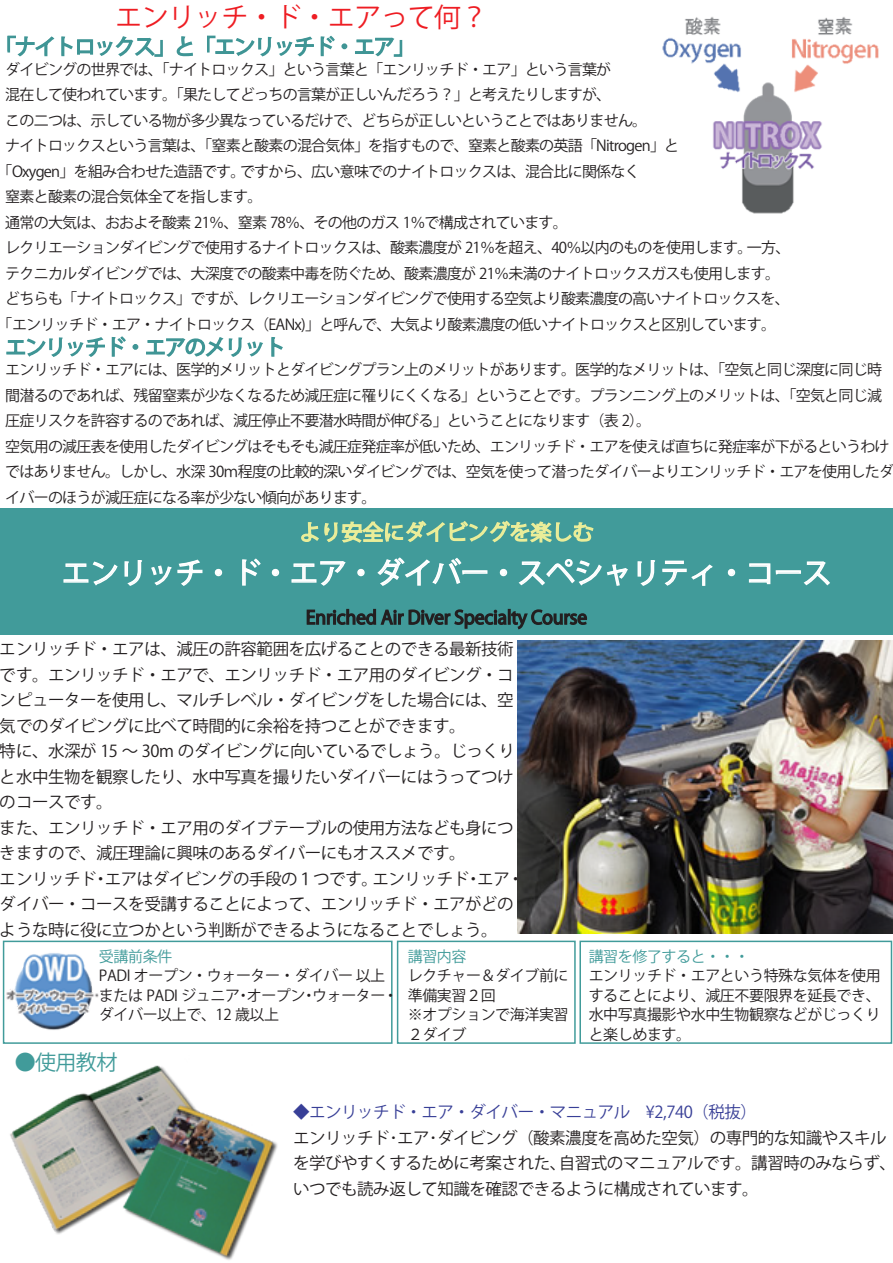
<style>
.page{position:relative;width:893px;height:1263px;background:#fff}
.page>*{position:absolute;margin:0;border:0;box-sizing:border-box;transform-origin:0 0}
.t1{font:28.5px "Koz Go Pro";color:#fff}
.t2{font:27px "Koz Go Pro";letter-spacing:-.015em;color:#ee1d23}
.t3{font:21px "Koz Go Pro";color:#419b9a}
.t4{font:16.5px/25.5px "Koz Go Pro";letter-spacing:-.03em;color:#231f20}
.t5{font:16.5px "Koz Go Pro";letter-spacing:-.03em;color:#383f97}
.t6{font:15px/25.5px "Koz Go Pro";letter-spacing:-.05em;color:#231f20;text-align:justify}
.t7{font:15px/19.5px "Koz Go Pro";letter-spacing:-.03em;color:#231f20}
.t8{font:15px "Koz Go Pro";letter-spacing:-.03em;color:#419b9a}
</style>
<div class="page">
<div style="left:0;top:509px;width:893px;height:126px;background:#419b9a"></div>
<svg style="left:301px;top:520px;width:293px;height:23px"></svg>
<svg style="left:63px;top:560px;width:79px;height:26px"></svg>
<svg style="left:151px;top:559px;width:52px;height:27px"></svg>
<div style="left:215px;top:569px;width:7px;height:7px;border:2px solid #fff;border-radius:50%"></div>
<svg style="left:242px;top:558px;width:19px;height:28px"></svg>
<div style="left:272px;top:569px;width:7px;height:7px;border:2px solid #fff;border-radius:50%"></div>
<svg style="left:291px;top:561px;width:55px;height:25px"></svg>
<div style="left:357px;top:569px;width:8px;height:7px;border:2px solid #fff;border-radius:50%"></div>
<svg style="left:377px;top:557px;width:111px;height:29px"></svg>
<div style="left:500px;top:569px;width:7px;height:7px;border:2px solid #fff;border-radius:50%"></div>
<svg style="left:518px;top:559px;width:110px;height:27px"></svg>
<svg style="left:637px;top:560px;width:19px;height:26px"></svg>
<svg style="left:662px;top:560px;width:51px;height:26px"></svg>
<div style="left:728px;top:569px;width:7px;height:7px;border:2px solid #fff;border-radius:50%"></div>
<svg style="left:748px;top:561px;width:82px;height:25px"></svg>
<svg style="left:306px;top:608px;width:282px;height:62px"></svg>
<svg style="left:7px;top:35px;width:48px;height:22px"></svg>
<svg style="left:61px;top:36px;width:102px;height:21px"></svg>
<svg style="left:176px;top:36px;width:17px;height:21px"></svg>
<svg style="left:207px;top:35px;width:140px;height:22px"></svg>
<svg style="left:355px;top:37px;width:48px;height:20px"></svg>
<img style="left:518px;top:641px;width:375px;height:292px">
<img style="left:662px;top:17px;width:217px;height:197px">
<img style="left:10px;top:1065px;width:268px;height:195px">
<div style="left:3px;top:941px;width:390px;height:103px;border:2px solid #419b9a"></div>
<img style="left:2px;top:948px;width:97px;height:85px">
<div style="left:397px;top:941px;width:179px;height:103px;border:2px solid #419b9a"></div>
<div style="left:579px;top:941px;width:313px;height:103px;border:2px solid #419b9a"></div>
<svg style="left:6px;top:336px;width:120px;height:21px"></svg>
<svg style="left:133px;top:344px;width:5px;height:6px"></svg>
<svg style="left:146px;top:337px;width:117px;height:20px"></svg>
<svg style="left:271px;top:337px;width:12px;height:20px"></svg>
<h2 class="t2" style="left:115px;top:0;width:374px">エンリッチ・ド・エアって何？</h2>
<p class="t6" style="left:5px;top:57px;width:608px">ダイビングの世界では、「ナイトロックス」という言葉と「エンリッチド・エア」という言葉が</p>
<p class="t6" style="left:5px;top:82px;width:608px">混在して使われています。「果たしてどっちの言葉が正しいんだろう？」と考えたりしますが、</p>
<p class="t6" style="left:5px;top:108px;width:644px">この二つは、示している物が多少異なっているだけで、どちらが正しいということではありません。</p>
<p class="t6" style="left:5px;top:133px;width:675px">ナイトロックスという言葉は、「窒素と酸素の混合気体」を指すもので、窒素と酸素の英語「Nitrogen」と</p>
<p class="t6" style="left:-2px;top:159px;width:644px">「Oxygen」を組み合わせた造語です。ですから、広い意味でのナイトロックスは、混合比に関係なく</p>
<p class="t6" style="left:5px;top:184px;width:259px">窒素と酸素の混合気体全てを指します。</p>
<p class="t6" style="left:5px;top:210px;width:564px">通常の大気は、おおよそ酸素 21％、窒素 78％、その他のガス 1％で構成されています。</p>
<p class="t6" style="left:5px;top:235px;width:787px">レクリエーションダイビングで使用するナイトロックスは、酸素濃度が 21％を超え、40％以内のものを使用します。一方、</p>
<p class="t6" style="left:5px;top:261px;width:776px">テクニカルダイビングでは、大深度での酸素中毒を防ぐため、酸素濃度が 21％未満のナイトロックスガスも使用します。</p>
<p class="t6" style="left:5px;top:286px;width:786px">どちらも「ナイトロックス」ですが、レクリエーションダイビングで使用する空気より酸素濃度の高いナイトロックスを、</p>
<p class="t6" style="left:-2px;top:312px;width:780px">「エンリッチド・エア・ナイトロックス（EANx)」と呼んで、大気より酸素濃度の低いナイトロックスと区別しています。</p>
<p class="t6" style="left:5px;top:357px;width:890px;text-align:left">エンリッチド・エアには、医学的メリットとダイビングプラン上のメリットがあります。医学的なメリットは、「空気と同じ深度に同じ時間潜るのであれば、残留窒素が少なくなるため減圧症に罹りにくくなる」ということです。プランニング上のメリットは、「空気と同じ減圧症リスクを許容するのであれば、減圧停止不要潜水時間が伸びる」ということになります（表 2）。<br>空気用の減圧表を使用したダイビングはそもそも減圧症発症率が低いため、エンリッチド・エアを使えば直ちに発症率が下がるというわけではありません。しかし、水深 30ｍ程度の比較的深いダイビングでは、空気を使って潜ったダイバーよりエンリッチド・エアを使用したダイバーのほうが減圧症になる率が少ない傾向があります。</p>
<h1 class="t1" style="left:62px;top:554px;width:771px">エンリッチ・ド・エア・ダイバー・スペシャリティ・コース</h1>
<p class="t4" style="left:0;top:637px;width:525px">エンリッチド・エアは、減圧の許容範囲を広げることのできる最新技術です。エンリッチド・エアで、エンリッチド・エア用のダイビング・コンピューターを使用し、マルチレベル・ダイビングをした場合には、空気でのダイビングに比べて時間的に余裕を持つことができます。<br>特に、水深が 15 ～ 30m のダイビングに向いているでしょう。じっくりと水中生物を観察したり、水中写真を撮りたいダイバーにはうってつけのコースです。<br>また、エンリッチド・エア用のダイブテーブルの使用方法なども身につきますので、減圧理論に興味のあるダイバーにもオススメです。<br>エンリッチド・エアはダイビングの手段の１つです。エンリッチド・エア・ダイバー・コースを受講することによって、エンリッチド・エアがどのような時に役に立つかという判断ができるようになることでしょう。</p>
<p class="t8" style="left:99px;top:946px;width:75px">受講前条件</p>
<p class="t7" style="left:99px;top:966px;width:301px">PADI オープン・ウォーター・ダイバー 以上または PADI ジュニア・オープン・ウォーター・ダイバー以上で、12 歳以上</p>
<h3 class="t3" style="left:15px;top:1048px;width:104px">●使用教材</h3>
<p class="t8" style="left:408px;top:946px;width:60px">講習内容</p>
<p class="t7" style="left:408px;top:966px;width:162px">レクチャー＆ダイブ前に準備実習２回<br>※オプションで海洋実習<br>２ダイブ</p>
<p class="t8" style="left:589px;top:946px;width:162px">講習を修了すると・・・</p>
<p class="t6" style="left:589px;top:966px;width:294px;line-height:19.5px">エンリッチド・エアという特殊な気体を使用することにより、減圧不要限界を延長でき、水中写真撮影や水中生物観察などがじっくりと楽しめます。</p>
<p class="t5" style="left:293px;top:1101px;width:465px">◆エンリッチド・エア・ダイバー・マニュアル　¥2,740（税抜）</p>
<p class="t4" style="left:293px;top:1125px;width:604px">エンリッチド･エア･ダイビング（酸素濃度を高めた空気）の専門的な知識やスキルを学びやすくするために考案された、自習式のマニュアルです。講習時のみならず、いつでも読み返して知識を確認できるように構成されています。</p>
</div>
